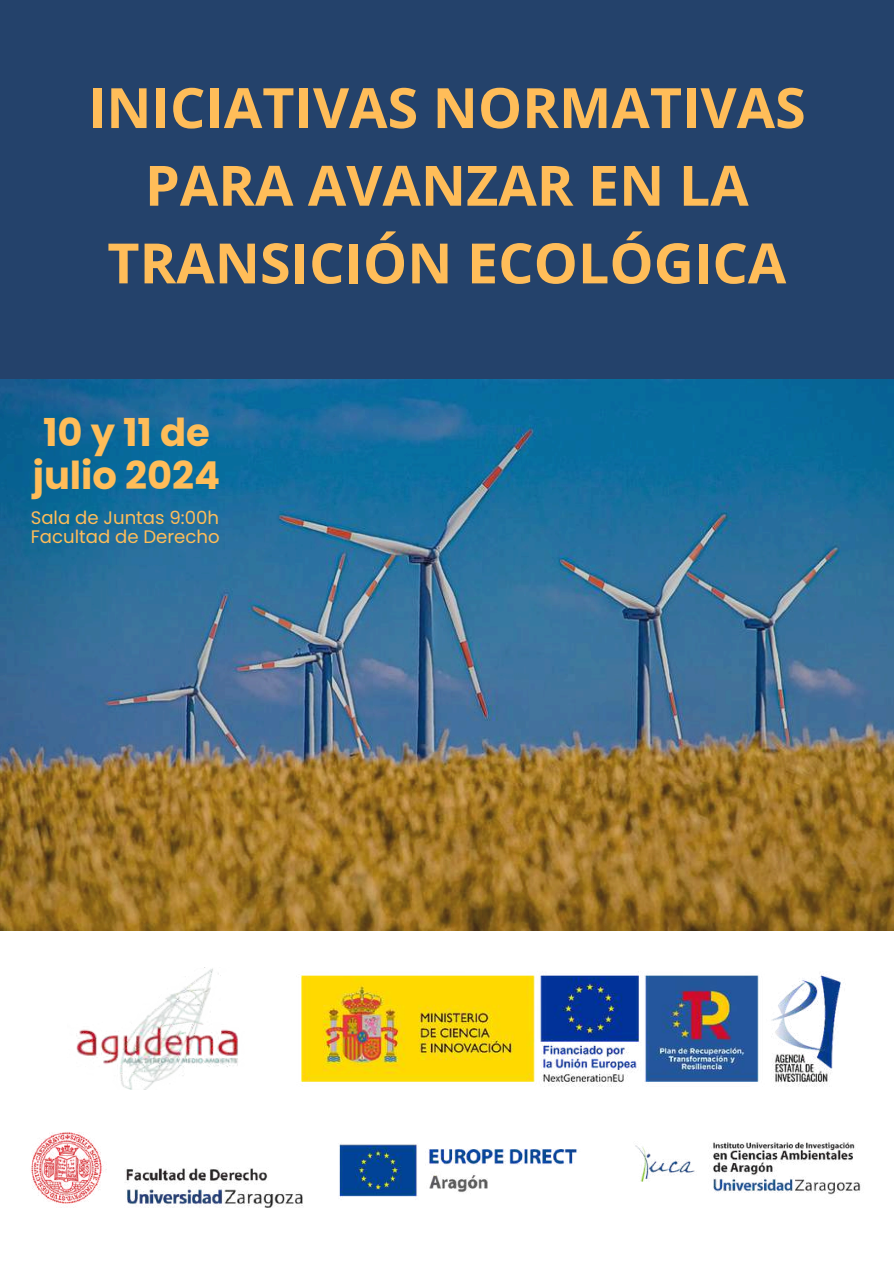
<style>
.page{position:relative;width:894px;height:1264px;background:#fff}
.page>*{position:absolute;margin:0;border:0;box-sizing:border-box;transform-origin:0 0}
.t1{font:700 55.65px/77.7px "Open Sans";color:#ffbd59;text-align:center}
.t2{font:700 38.4px/43.2px "Poppins";color:#ffbd59}
.t3{font:18.15px/19.6px "Poppins";color:#ffbd59}
</style>
<div class="page">
<div style="left:0;top:0;width:893px;height:1263px;background:#24426b"></div>
<img style="left:0;top:379px;width:893px;height:551px">
<div style="left:0;top:930px;width:892px;height:333px;background:#fff"></div>
<img style="left:31px;top:1132px;width:272px;height:76px">
<img style="left:635px;top:1141px;width:226px;height:54px">
<img style="left:300px;top:971px;width:541px;height:116px">
<img style="left:76px;top:967px;width:162px;height:122px">
<img style="left:339px;top:1144px;width:238px;height:53px">
<p class="t1" style="left:88px;top:68px;width:719px">INICIATIVAS NORMATIVAS<br>PARA AVANZAR EN LA<br>TRANSICIÓN ECOLÓGICA</p>
<p class="t2" style="left:33px;top:411px;width:189px">10y11de julio 2024</p>
<p class="t3" style="left:31px;top:507px;width:190px">Sala de Juntas 9:00h<br>Facultad de Derecho</p>
</div>
